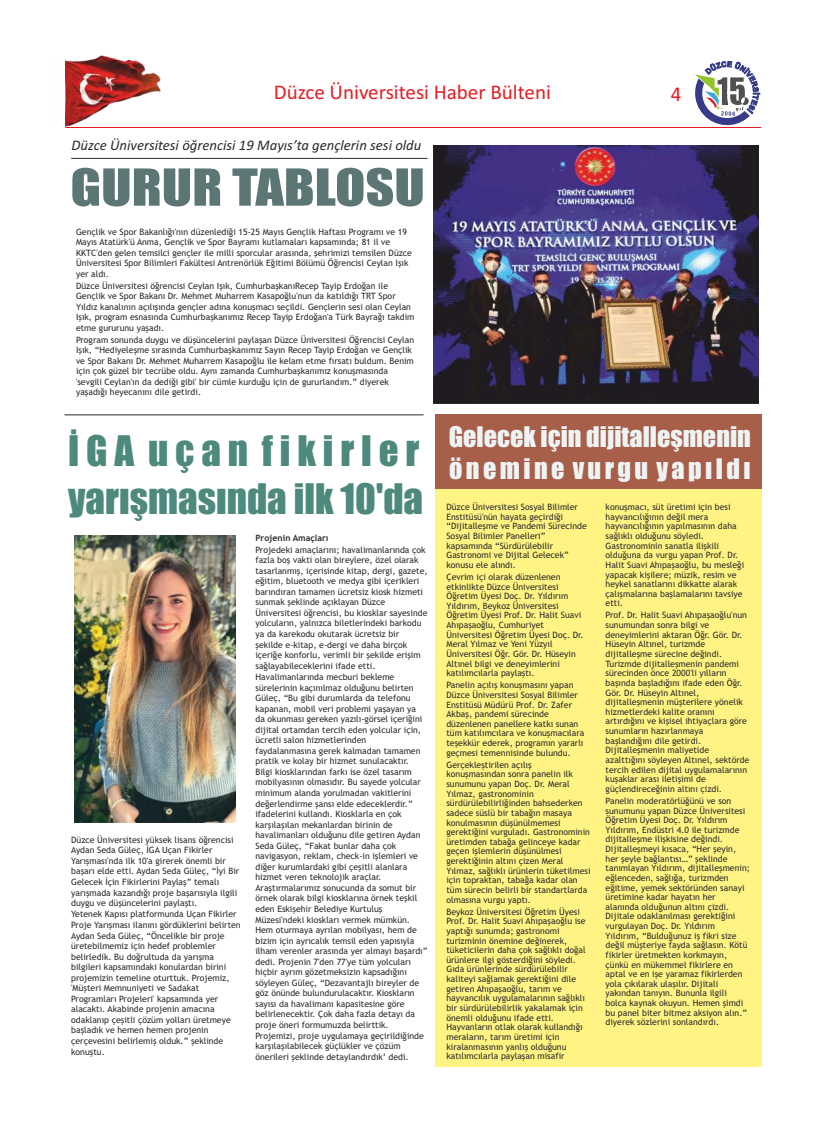
<style>
.page{position:relative;width:819px;height:1134px;background:#fff}
.page>*{position:absolute;margin:0;border:0;box-sizing:border-box;transform-origin:0 0}
.t1{font:47.07px "Impact";color:#5b7674;scale:1.18 1}
.t2{font:38.85px/47.9px "Impact";color:#4d897c}
.t3{font:26.16px/31.9px "Impact";color:#eef3f3}
.t4{font:21px "Calibri";color:#e31e24}
.t5{font:italic 14.7px "Calibri";color:#2b2a29}
.t6{font:8.75px/9.6px "Trebuchet MS";color:#2b2a29}
.t7{font:700 8.75px "Trebuchet MS";color:#2b2a29}
</style>
<div class="page">
<img style="left:65px;top:55px;width:95px;height:72px">
<svg style="left:695px;top:61px;width:65px;height:65px"></svg>
<hr style="left:65px;top:127px;width:696px;height:1px;background:#e31e24">
<img style="left:433px;top:145px;width:325px;height:258px">
<hr style="left:71px;top:158px;width:356px;height:1px;background:#2b2a29">
<div style="left:435px;top:414px;width:326px;height:652px;background:#fff383"></div>
<hr style="left:65px;top:415px;width:358px;height:1px;background:#2b2a29">
<img style="left:75px;top:536px;width:161px;height:286px">
<div style="left:435px;top:414px;width:326px;height:74px;background:#a75f4a"></div>
<h3 class="t4" style="left:274px;top:83px;width:279px">Düzce Üniversitesi Haber Bülteni</h3>
<h3 class="t4" style="left:670px;top:85px;width:12px">4</h3>
<h3 class="t5" style="left:71px;top:139px;width:351px">Düzce Üniversitesi öğrencisi 19 Mayıs’ta gençlerin sesi oldu</h3>
<h1 class="t1" style="left:70px;top:168px;width:302px">GURUR TABLOSU</h1>
<p class="t6" style="left:76px;top:227px;width:337px;line-height:10.5px">Gençlik ve Spor Bakanlığı'nın düzenlediği 15-25 Mayıs Gençlik Haftası Programı ve 19<br>Mayıs Atatürk'ü Anma, Gençlik ve Spor Bayramı kutlamaları kapsamında; 81 il ve KKTC'den gelen temsilci gençler ile milli sporcular arasında, şehrimizi temsilen Düzce Üniversitesi Spor Bilimleri Fakültesi Antrenörlük Eğitimi Bölümü Öğrencisi Ceylan Işık yer aldı.</p>
<p class="t6" style="left:76px;top:281px;width:340px;line-height:10.5px">Düzce Üniversitesi öğrencisi Ceylan Işık, CumhurbaşkanıRecep Tayip Erdoğan ile Gençlik ve Spor Bakanı Dr. Mehmet Muharrem Kasapoğlu'nun da katıldığı TRT Spor Yıldız kanalının açılışında gençler adına konuşmacı seçildi. Gençlerin sesi olan Ceylan Işık, program esnasında Cumhurbaşkanımız Recep Tayip Erdoğan'a Türk Bayrağı takdim etme gururunu yaşadı.</p>
<p class="t6" style="left:76px;top:335px;width:339px;line-height:10.5px">Program sonunda duygu ve düşüncelerini paylaşan Düzce Üniversitesi Öğrencisi Ceylan Işık, “Hediyeleşme sırasında Cumhurbaşkanımız Sayın Recep Tayip Erdoğan ve Gençlik ve Spor Bakanı Dr. Mehmet Muharrem Kasapoğlu ile kelam etme fırsatı buldum. Benim için çok güzel bir tecrübe oldu. Aynı zamanda Cumhurbaşkanımız konuşmasında 'sevgili Ceylan'ın da dediği gibi' bir cümle kurduğu için de gururlandım.” diyerek yaşadığı heyecanını dile getirdi.</p>
<h2 class="t2" style="left:68px;top:429px;width:356px">İGA uçan fikirler yarışmasında ilk 10'da</h2>
<p class="t6" style="left:71px;top:835px;width:169px;line-height:10.5px">Düzce Üniversitesi yüksek lisans öğrencisi Aydan Seda Güleç, İGA Uçan Fikirler Yarışması'nda ilk 10'a girerek önemli bir başarı elde etti. Aydan Seda Güleç, “İyi Bir Gelecek İçin Fikirlerini Paylaş” temalı yarışmada kazandığı proje başarısıyla ilgili duygu ve düşüncelerini paylaştı.</p>
<p class="t6" style="left:71px;top:909px;width:171px;line-height:10.5px">Yetenek Kapısı platformunda Uçan Fikirler Proje Yarışması ilanını gördüklerini belirten Aydan Seda Güleç, “Öncelikle bir proje üretebilmemiz için hedef problemler belirledik. Bu doğrultuda da yarışma bilgileri kapsamındaki konulardan birini projemizin temeline oturttuk. Projemiz, 'Müşteri Memnuniyeti ve Sadakat Programları Projeleri' kapsamında yer alacaktı. Akabinde projenin amacına odaklanıp çeşitli çözüm yolları üretmeye başladık ve hemen hemen projenin çerçevesini belirlemiş olduk.” şeklinde konuştu.</p>
<p class="t7" style="left:255px;top:535px;width:74px">Projenin Amaçları</p>
<p class="t6" style="left:255px;top:545px;width:174px;line-height:10.5px">Projedeki amaçlarını; havalimanlarında çok fazla boş vakti olan bireylere, özel olarak tasarlanmış, içerisinde kitap, dergi, gazete, eğitim, bluetooth ve medya gibi içerikleri barındıran tamamen ücretsiz kiosk hizmeti sunmak şeklinde açıklayan Düzce Üniversitesi öğrencisi, bu kiosklar sayesinde yolcuların, yalnızca biletlerindeki barkodu ya da karekodu okutarak ücretsiz bir şekilde e-kitap, e-dergi ve daha birçok içeriğe konforlu, verimli bir şekilde erişim sağlayabileceklerini ifade etti.</p>
<p class="t6" style="left:255px;top:672px;width:173px;line-height:10.5px">Havalimanlarında mecburi bekleme sürelerinin kaçınılmaz olduğunu belirten Güleç, “Bu gibi durumlarda da telefonu kapanan, mobil veri problemi yaşayan ya da okunması gereken yazılı-görsel içeriğini dijital ortamdan tercih eden yolcular için, ücretli salon hizmetlerinden faydalanmasına gerek kalmadan tamamen pratik ve kolay bir hizmet sunulacaktır.<br>Bilgi kiosklarından farkı ise özel tasarım mobilyasının olmasıdır. Bu sayede yolcular minimum alanda yorulmadan vakitlerini değerlendirme şansı elde edeceklerdir.” ifadelerini kullandı. Kiosklarla en çok karşılaşılan mekanlardan birinin de havalimanları olduğunu dile getiren Aydan Seda Güleç, “Fakat bunlar daha çok navigasyon, reklam, check-in işlemleri ve diğer kurumlardaki gibi çeşitli alanlara hizmet veren teknolojik araçlar.<br>Araştırmalarımız sonucunda da somut bir örnek olarak bilgi kiosklarına örnek teşkil eden Eskişehir Belediye Kurtuluş Müzesi'ndeki kioskları vermek mümkün.<br>Hem oturmaya ayrılan mobilyası, hem de bizim için ayrıcalık temsil eden yapısıyla ilham verenler arasında yer almayı başardı” dedi. Projenin 7'den 77'ye tüm yolcuları hiçbir ayrım gözetmeksizin kapsadığını söyleyen Güleç, “Dezavantajlı bireyler de göz önünde bulundurulacaktır. Kioskların sayısı da havalimanı kapasitesine göre belirlenecektir. Çok daha fazla detayı da proje öneri formumuzda belirttik.<br>Projemizi, proje uygulamaya geçirildiğinde karşılaşılabilecek güçlükler ve çözüm önerileri şeklinde detaylandırdık’ dedi.</p>
<h3 class="t3" style="left:448px;top:422px;width:304px">Gelecek için dijitalleşmenin önemine vurgu yapıldı</h3>
<p class="t6" style="left:446px;top:503px;width:142px">Düzce Üniversitesi Sosyal Bilimler<br>Enstitüsü'nün hayata geçirdiği “Dijitalleşme ve Pandemi Sürecinde<br>Sosyal Bilimler Panelleri” kapsamında “Sürdürülebilir<br>Gastronomi ve Dijital Gelecek” konusu ele alındı.</p>
<p class="t6" style="left:446px;top:573px;width:139px">Çevrim içi olarak düzenlenen etkinlikte Düzce Üniversitesi<br>Öğretim Üyesi Doç. Dr. Yıldırım<br>Yıldırım, Beykoz Üniversitesi<br>Öğretim Üyesi Prof. Dr. Halit Suavi<br>Ahıpaşaoğlu, Cumhuriyet<br>Üniversitesi Öğretim Üyesi Doç. Dr.<br>Meral Yılmaz ve Yeni Yüzyıl<br>Üniversitesi Öğr. Gör. Dr. Hüseyin<br>Altınel bilgi ve deneyimlerini katılımcılarla paylaştı.</p>
<p class="t6" style="left:446px;top:681px;width:139px">Panelin açılış konuşmasını yapan Düzce Üniversitesi Sosyal Bilimler Enstitüsü Müdürü Prof. Dr. Zafer Akbaş, pandemi sürecinde düzenlenen panellere katkı sunan tüm katılımcılara ve konuşmacılara teşekkür ederek, programın yararlı geçmesi temennisinde bulundu.</p>
<p class="t6" style="left:446px;top:760px;width:146px">Gerçekleştirilen açılış konuşmasından sonra panelin ilk sunumunu yapan Doç. Dr. Meral<br>Yılmaz, gastronominin sürdürülebilirliğinden bahsederken sadece süslü bir tabağın masaya konulmasının düşünülmemesi gerektiğini vurguladı. Gastronominin üretimden tabağa gelinceye kadar geçen işlemlerin düşünülmesi gerektiğinin altını çizen Meral<br>Yılmaz, sağlıklı ürünlerin tüketilmesi için topraktan, tabağa kadar olan tüm sürecin belirli bir standartlarda olmasına vurgu yaptı.</p>
<p class="t6" style="left:446px;top:907px;width:141px">Beykoz Üniversitesi Öğretim Üyesi Prof. Dr. Halit Suavi Ahıpaşaoğlu ise yaptığı sunumda; gastronomi turizminin önemine değinerek, tüketicilerin daha çok sağlıklı doğal ürünlere ilgi gösterdiğini söyledi.<br>Gıda ürünlerinde sürdürülebilir kaliteyi sağlamak gerektiğini dile getiren Ahıpaşaoğlu, tarım ve hayvancılık uygulamalarının sağlıklı bir sürdürülebilirlik yakalamak için önemli olduğunu ifade etti.<br>Hayvanların otlak olarak kullandığı meraların, tarım üretimi için kiralanmasının yanlış olduğunu katılımcılarla paylaşan misafir</p>
<p class="t6" style="left:605px;top:503px;width:140px">konuşmacı, süt üretimi için besi hayvancılığının değil mera hayvancılığının yapılmasının daha sağlıklı olduğunu söyledi.<br>Gastronominin sanatla ilişkili olduğuna da vurgu yapan Prof. Dr.<br>Halit Suavi Ahıpaşaoğlu, bu mesleği yapacak kişilere; müzik, resim ve heykel sanatlarını dikkatte alarak çalışmalarına başlamalarını tavsiye etti.</p>
<p class="t6" style="left:605px;top:611px;width:145px">Prof. Dr. Halit Suavi Ahıpaşaoğlu'nun sunumundan sonra bilgi ve deneyimlerini aktaran Öğr. Gör. Dr.<br>Hüseyin Altınel, turizmde dijitalleşme sürecine değindi.<br>Turizmde dijitalleşmenin pandemi sürecinden önce 2000'li yılların başında başladığını ifade eden Öğr.<br>Gör. Dr. Hüseyin Altınel, dijitalleşmenin müşterilere yönelik hizmetlerdeki kalite oranını artırdığını ve kişisel ihtiyaçlara göre sunumların hazırlanmaya başlandığını dile getirdi.<br>Dijitalleşmenin maliyetide azalttığını söyleyen Altınel, sektörde tercih edilen dijital uygulamalarının kuşaklar arası iletişimi de güçlendireceğinin altını çizdi.</p>
<p class="t6" style="left:605px;top:796px;width:146px">Panelin moderatörlüğünü ve son sunumunu yapan Düzce Üniversitesi Öğretim Üyesi Doç. Dr. Yıldırım Yıldırım, Endüstri 4.0 ile turizmde dijitalleşme ilişkisine değindi.<br>Dijitalleşmeyi kısaca, “Her şeyin, her şeyle bağlantısı…” şeklinde tanımlayan Yıldırım, dijitalleşmenin; eğlenceden, sağlığa, turizmden eğitime, yemek sektöründen sanayi üretimine kadar hayatın her alanında olduğunun altını çizdi.<br>Dijitale odaklanılması gerektiğini vurgulayan Doç. Dr. Yıldırım Yıldırım, “Bulduğunuz iş fikri size değil müşteriye fayda sağlasın. Kötü fikirler üretmekten korkmayın, çünkü en mükemmel fikirlere en aptal ve en işe yaramaz fikirlerden yola çıkılarak ulaşılır. Dijitali yakından tanıyın. Bununla ilgili bolca kaynak okuyun. Hemen şimdi bu panel biter bitmez aksiyon alın.” diyerek sözlerini sonlandırdı.</p>
</div>
